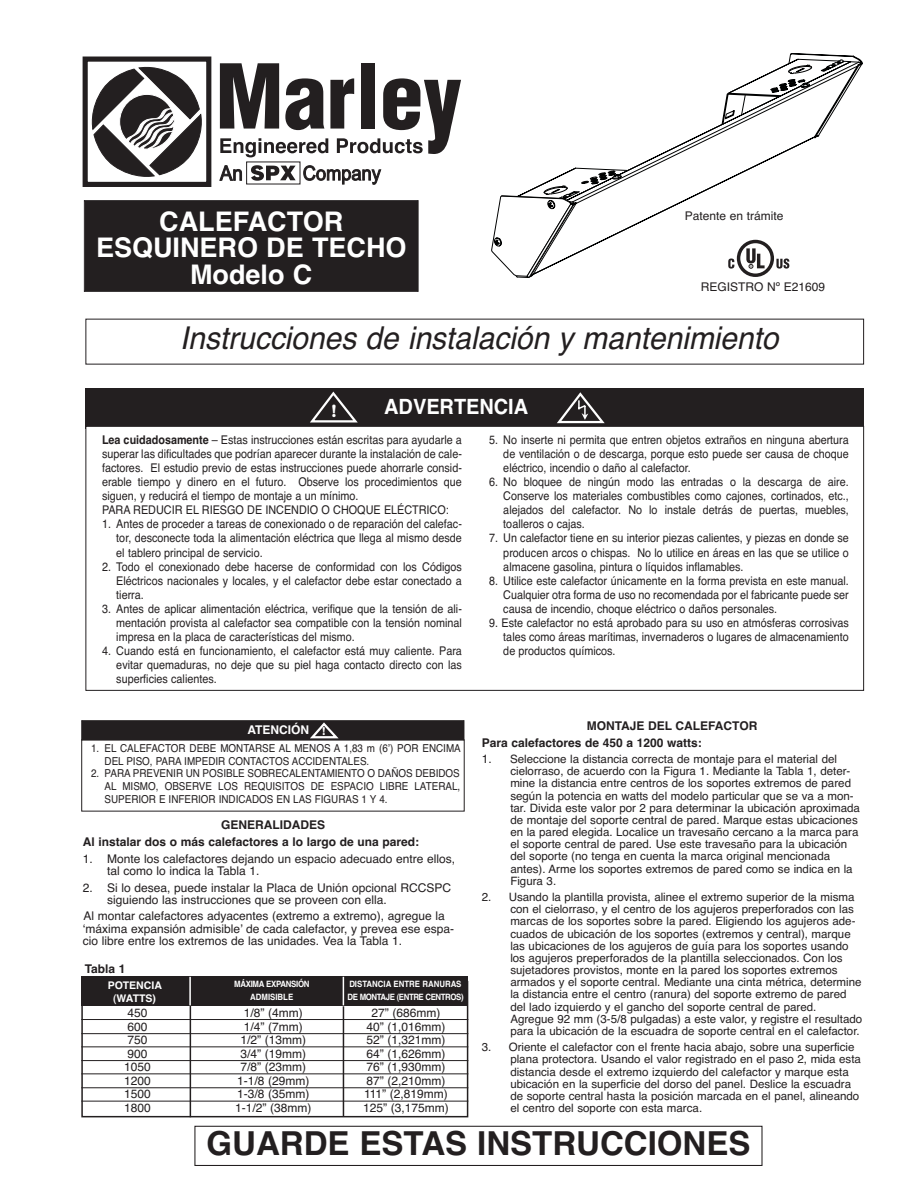
<style>
.page{position:relative;width:918px;height:1188px;background:#fff}
.page>*{position:absolute;margin:0;border:0;box-sizing:border-box;transform-origin:0 0}
.t1{font:700 33px "Helvetica";color:#231f20}
.t2{font:italic 31.5px "Helvetica";color:#231f20;scale:.95 1}
.t3{font:700 27px/26.4px "Helvetica";color:#fff;text-align:center}
.t4{font:700 21px "Helvetica";color:#fff;scale:.95 1}
.t5{font:700 18px "Bookman Old Style";color:#fff}
.t6{font:12px/14.1px "Helvetica";color:#231f20;text-align:justify;scale:.9 1}
.t7{font:12px/13.5px "Helvetica";color:#231f20}
.t8{font:700 12px/16.6px "Helvetica";color:#231f20}
.t9{font:700 12px "Helvetica";color:#fff}
.t10{font:11.55px/12.1px "Helvetica";color:#231f20}
.t11{font:10.95px/12.8px "Helvetica";color:#231f20;scale:.9 1}
.t12{font:700 10.5px/13.5px "Helvetica";color:#fff;text-align:center}
.t13{font:700 8.7px "Helvetica";letter-spacing:-.035em;color:#fff;scale:.9 1}
.t14{font:700 8.7px "Helvetica";color:#fff;scale:.9 1}
.s1{font-weight:700}
.s2{font-size:12px}
</style>
<div class="page">
<div style="left:86px;top:388px;width:778px;height:41px;background:#231f20"></div>
<svg style="left:310px;top:392px;width:48px;height:31px"></svg>
<div style="left:85px;top:201px;width:333px;height:90px;background:#231f20"></div>
<div style="left:84px;top:200px;width:334px;height:92px;border:1px solid #231f20"></div>
<div style="left:86px;top:426px;width:778px;height:264px;background:#fff"></div>
<div style="left:86px;top:426px;width:778px;height:265px;border:1px solid #231f20"></div>
<div style="left:194px;top:1126px;width:569px;height:40px;border:1px solid #231f20"></div>
<svg style="left:557px;top:392px;width:48px;height:31px"></svg>
<svg style="left:491px;top:53px;width:372px;height:225px"></svg>
<svg style="left:220px;top:63px;width:241px;height:94px"></svg>
<div style="left:83px;top:57px;width:128px;height:130px;border:5px solid #231f20"></div>
<svg style="left:91px;top:66px;width:111px;height:111px"></svg>
<svg style="left:219px;top:165px;width:23px;height:16px"></svg>
<svg style="left:303px;top:165px;width:78px;height:20px"></svg>
<svg style="left:251px;top:165px;width:45px;height:16px"></svg>
<div style="left:683px;top:210px;width:185px;height:23px;background:#fff"></div>
<div style="left:82px;top:721px;width:382px;height:18px;background:#231f20"></div>
<div style="left:81px;top:720px;width:383px;height:20px;border:1px solid #231f20"></div>
<svg style="left:310px;top:722px;width:28px;height:16px"></svg>
<div style="left:81px;top:981px;width:387px;height:136px;border:2px solid #231f20"></div>
<div style="left:81px;top:977px;width:108px;height:29px;background:#231f20"></div>
<div style="left:188px;top:976px;width:280px;height:30px;background:#231f20"></div>
<hr style="left:81px;top:1019px;width:387px;height:1px;background:#231f20">
<hr style="left:81px;top:1033px;width:387px;height:1px;background:#231f20">
<hr style="left:81px;top:1046px;width:387px;height:1px;background:#231f20">
<hr style="left:81px;top:1060px;width:387px;height:1px;background:#231f20">
<hr style="left:81px;top:1073px;width:387px;height:1px;background:#231f20">
<hr style="left:81px;top:1087px;width:387px;height:1px;background:#231f20">
<hr style="left:81px;top:1101px;width:387px;height:1px;background:#231f20">
<hr style="left:190px;top:1006px;width:1px;height:111px;background:#231f20">
<hr style="left:343px;top:1006px;width:1px;height:111px;background:#231f20">
<svg style="left:343px;top:977px;width:1px;height:28px"></svg>
<hr style="left:189px;top:977px;width:2px;height:28px;background:#fff">
<h3 class="t3" style="left:96px;top:211px;width:312px">CALEFACTOR<br>ESQUINERO DE TECHO<br>Modelo C</h3>
<p class="t7" style="left:685px;top:210px;width:100px">Patente en trámite</p>
<p class="t7" style="left:701px;top:282px;width:126px">REGISTRO Nº E21609</p>
<h2 class="t2" style="left:180px;top:327px;width:638px">Instrucciones de instalación y mantenimiento</h2>
<h3 class="t5" style="left:331px;top:400px;width:8px">!</h3>
<h3 class="t4" style="left:384px;top:399px;width:153px">ADVERTENCIA</h3>
<p class="t6" style="left:102px;top:434px;width:401px;text-align:left"><span class="s1">Lea cuidadosamente</span> – Estas instrucciones están escritas para ayudarle a superar las dificultades que podrían aparecer durante la instalación de cale&shy;factores. El estudio previo de estas instrucciones puede ahorrarle consid&shy;erable tiempo y dinero en el futuro. Observe los procedimientos que siguen, y reducirá el tiempo de montaje a un mínimo.<br>PARA REDUCIR EL RIESGO DE INCENDIO O CHOQUE ELÉCTRICO:</p>
<p class="t6" style="left:116px;top:518px;width:386px;text-indent:-14px">1. Antes de proceder a tareas de conexionado o de reparación del calefac&shy;tor, desconecte toda la alimentación eléctrica que llega al mismo desde el tablero principal de servicio.</p>
<p class="t6" style="left:116px;top:561px;width:386px;text-indent:-14px">2. Todo el conexionado debe hacerse de conformidad con los Códigos Eléctricos nacionales y locales, y el calefactor debe estar conectado a tierra.</p>
<p class="t6" style="left:116px;top:603px;width:386px;text-indent:-14px">3. Antes de aplicar alimentación eléctrica, verifique que la tensión de ali&shy;mentación provista al calefactor sea compatible con la tensión nominal impresa en la placa de características del mismo.</p>
<p class="t6" style="left:116px;top:645px;width:386px;text-indent:-14px">4. Cuando está en funcionamiento, el calefactor está muy caliente. Para evitar quemaduras, no deje que su piel haga contacto directo con las superficies calientes.</p>
<p class="t9" style="left:247px;top:725px;width:80px">ATENCIÓN <sub>!</sub></p>
<p class="t11" style="left:105px;top:743px;width:397px;text-indent:-14px">1. EL CALEFACTOR DEBE MONTARSE AL MENOS A 1,83 m (6’) POR ENCIMA<br>DEL PISO, PARA IMPEDIR CONTACTOS ACCIDENTALES.</p>
<p class="t11" style="left:105px;top:768px;width:397px;text-align:justify;text-indent:-14px">2. PARA PREVENIR UN POSIBLE SOBRECALENTAMIENTO O DAÑOS DEBIDOS AL MISMO, OBSERVE LOS REQUISITOS DE ESPACIO LIBRE LATERAL, SUPERIOR E INFERIOR INDICADOS EN LAS FIGURAS 1 Y 4.</p>
<p class="t8" style="left:83px;top:818px;width:338px;text-indent:138px">GENERALIDADES<br>Al instalar dos o más calefactores a lo largo de una pared:</p>
<p class="t7" style="left:107px;top:853px;width:349px;line-height:12.3px;text-indent:-24px">1. Monte los calefactores dejando un espacio adecuado entre ellos, tal como lo indica la Tabla 1.</p>
<p class="t7" style="left:107px;top:882px;width:346px;line-height:12.3px;text-indent:-24px">2. Si lo desea, puede instalar la Placa de Unión opcional RCCSPC siguiendo las instrucciones que se proveen con ella.</p>
<p class="t7" style="left:83px;top:911px;width:373px;line-height:12.3px">Al montar calefactores adyacentes (extremo a extremo), agregue la ‘máxima expansión admisible’ de cada calefactor, y prevea ese espa&shy;cio libre entre los extremos de las unidades. Vea la Tabla 1.</p>
<p class="t8" style="left:85px;top:962px;width:42px">Tabla 1</p>
<p class="t12" style="left:108px;top:979px;width:56px">POTENCIA (WATTS)</p>
<p class="t13" style="left:234px;top:981px;width:85px">MÁXIMA EXPANSIÓN</p>
<p class="t14" style="left:349px;top:981px;width:126px">DISTANCIA ENTRE RANURAS</p>
<p class="t14" style="left:250px;top:994px;width:49px">ADMISIBLE</p>
<p class="t13" style="left:348px;top:994px;width:130px">DE MONTAJE (ENTRE CENTROS)</p>
<p class="t7" style="left:124px;top:1008px;width:28px">450<br>600<br>750<br>900<br>1050<br>1200<br>1500<br>1800</p>
<p class="t7" style="left:235px;top:1008px;width:78px;text-align:center">1/8” (4mm)<br>1/4” (7mm)<br>1/2” (13mm)<br>3/4” (19mm)<br>7/8” (23mm)<br>1-1/8 (29mm)<br>1-3/8 (35mm)<br>1-1/2” (38mm)</p>
<p class="t7" style="left:363px;top:1008px;width:87px;text-align:center">27” (686mm)<br>40” (1,016mm)<br>52” (1,321mm)<br>64” (1,626mm)<br>76” (1,930mm)<br>87” (2,210mm)<br>111” (2,819mm)<br>125” (3,175mm)</p>
<p class="t6" style="left:503px;top:434px;width:386px;text-indent:-14px">5. No inserte ni permita que entren objetos extraños en ninguna abertura de ventilación o de descarga, porque esto puede ser causa de choque eléctrico, incendio o daño al calefactor.</p>
<p class="t6" style="left:503px;top:476px;width:386px;text-indent:-14px">6. No bloquee de ningún modo las entradas o la descarga de aire.<br>Conserve los materiales combustibles como cajones, cortinados, etc., alejados del calefactor. No lo instale detrás de puertas, muebles, toalleros o cajas.</p>
<p class="t6" style="left:503px;top:532px;width:386px;text-indent:-14px">7. Un calefactor tiene en su interior piezas calientes, y piezas en donde se producen arcos o chispas. No lo utilice en áreas en las que se utilice o almacene gasolina, pintura o líquidos inflamables.</p>
<p class="t6" style="left:503px;top:575px;width:386px;text-indent:-14px">8. Utilice este calefactor únicamente en la forma prevista en este manual.<br>Cualquier otra forma de uso no recomendada por el fabricante puede ser causa de incendio, choque eléctrico o daños personales.</p>
<p class="t6" style="left:503px;top:617px;width:386px;text-indent:-14px">9. Este calefactor no está aprobado para su uso en atmósferas corrosivas tales como áreas marítimas, invernaderos o lugares de almacenamiento de productos químicos.</p>
<p class="t8" style="left:482px;top:719px;width:277px;text-indent:105px">MONTAJE DEL CALEFACTOR<br>Para calefactores de 450 a 1200 watts:</p>
<p class="t10" style="left:510px;top:754px;width:351px;text-indent:-29px"><span class="s2">1.</span> Seleccione la distancia correcta de montaje para el material del cielorraso, de acuerdo con la Figura 1. Mediante la Tabla 1, deter&shy;mine la distancia entre centros de los soportes extremos de pared según la potencia en watts del modelo particular que se va a mon&shy;tar. Divida este valor por 2 para determinar la ubicación aproximada de montaje del soporte central de pared. Marque estas ubicaciones en la pared elegida. Localice un travesaño cercano a la marca para el soporte central de pared. Use este travesaño para la ubicación del soporte (no tenga en cuenta la marca original mencionada antes). Arme los soportes extremos de pared como se indica en la Figura 3.</p>
<p class="t10" style="left:510px;top:892px;width:353px;text-indent:-29px">2. Usando la plantilla provista, alinee el extremo superior de la misma con el cielorraso, y el centro de los agujeros preperforados con las marcas de los soportes sobre la pared. Eligiendo los agujeros ade&shy;cuados de ubicación de los soportes (extremos y central), marque las ubicaciones de los agujeros de guía para los soportes usando los agujeros preperforados de la plantilla seleccionados. Con los sujetadores provistos, monte en la pared los soportes extremos armados y el soporte central. Mediante una cinta métrica, determine la distancia entre el centro (ranura) del soporte extremo de pared del lado izquierdo y el gancho del soporte central de pared.<br>Agregue 92 mm (3-5/8 pulgadas) a este valor, y registre el resultado para la ubicación de la escuadra de soporte central en el calefactor.</p>
<p class="t10" style="left:510px;top:1042px;width:352px;text-indent:-29px">3. Oriente el calefactor con el frente hacia abajo, sobre una superficie plana protectora. Usando el valor registrado en el paso 2, mida esta distancia desde el extremo izquierdo del calefactor y marque esta ubicación en la superficie del dorso del panel. Deslice la escuadra de soporte central hasta la posición marcada en el panel, alineando el centro del soporte con esta marca.</p>
<h1 class="t1" style="left:207px;top:1132px;width:545px">GUARDE ESTAS INSTRUCCIONES</h1>
</div>
